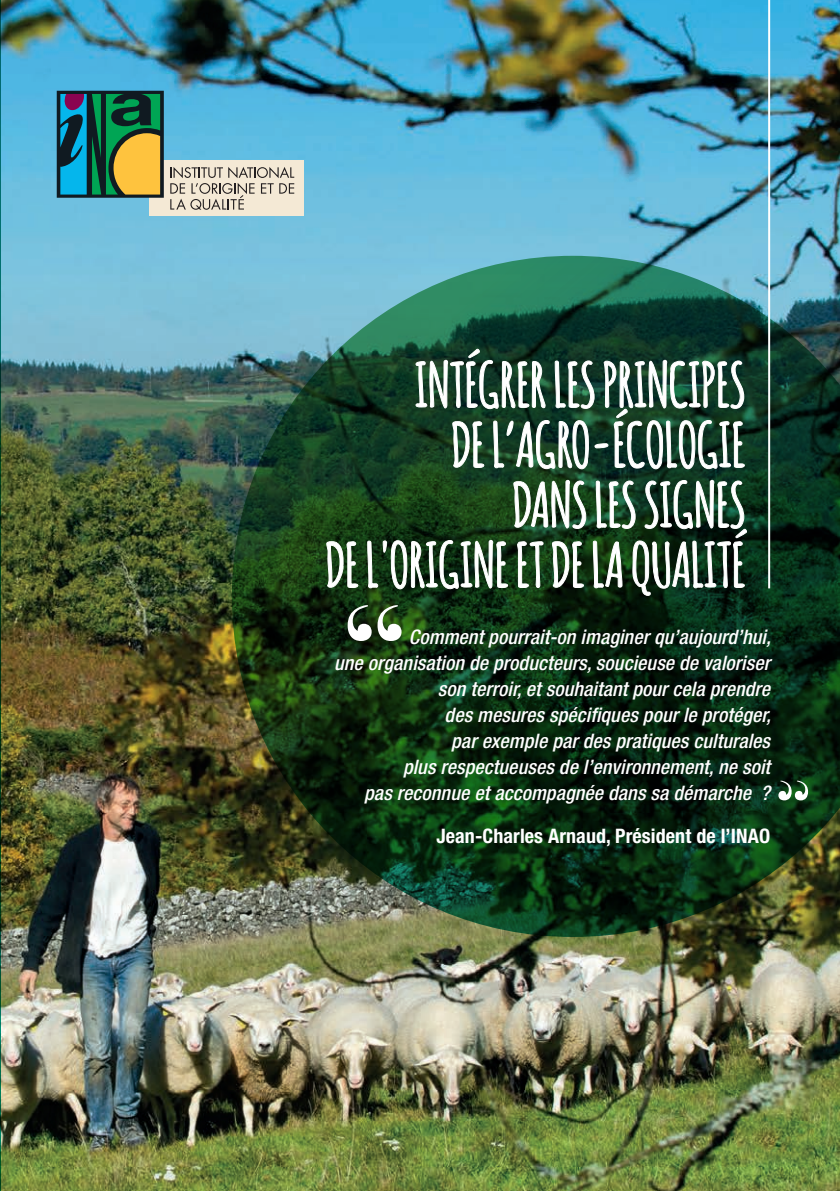
<style>
.page{position:relative;width:840px;height:1191px;background:#fff}
.page>*{position:absolute;margin:0;border:0;box-sizing:border-box;transform-origin:0 0}
.t1{font:700 60px/60px "Amatic";letter-spacing:.005em;color:#fff;text-align:right}
.t2{font:italic 500 condensed 20px/26px "Helvetica Neue LT Std";letter-spacing:.005em;color:#fff;text-align:right}
.t3{font:700 condensed 20px "Helvetica Neue LT Std";letter-spacing:.005em;color:#fff}
</style>
<div class="page">
<img style="left:1px;top:0;width:838px;height:1191px">
<svg style="left:0;top:0;width:1px;height:1191px"></svg>
<div style="left:149px;top:160px;width:155px;height:56px;background:#f4e9d5"></div>
<svg style="left:57px;top:91px;width:107px;height:107px;background:#427050"></svg>
<svg style="left:170px;top:167px;width:124px;height:43px"></svg>
<img style="left:232px;top:256px;width:607px;height:681px">
<svg style="left:415px;top:348px;width:330px;height:122px;background:#2f5240"></svg>
<svg style="left:512px;top:479px;width:74px;height:50px;background:#456748"></svg>
<svg style="left:325px;top:540px;width:33px;height:48px;background:#436141"></svg>
<svg style="left:366px;top:539px;width:142px;height:51px;background:#38533b"></svg>
<svg style="left:516px;top:541px;width:27px;height:47px"></svg>
<svg style="left:551px;top:540px;width:33px;height:48px;background:#3f5a41"></svg>
<svg style="left:592px;top:479px;width:155px;height:117px;background:#2f4d38"></svg>
<hr style="left:767px;top:0;width:2px;height:588px;background:#fff">
<svg style="left:347px;top:605px;width:54px;height:36px"></svg>
<svg style="left:778px;top:780px;width:29px;height:20px"></svg>
<h1 class="t1" style="left:325px;top:353px;width:421px">INTÉGRER LES PRINCIPES<br>DE L’AGRO-ÉCOLOGIE<br>DANS LES SIGNES<br>DE L'ORIGINE ET DE LA QUALITÉ</h1>
<p class="t2" style="left:334px;top:624px;width:438px">Comment pourrait-on imaginer qu’aujourd’hui,<br>une organisation de producteurs, soucieuse de valoriser son terroir, et souhaitant pour cela prendre<br>des mesures spécifiques pour le protéger,<br>par exemple par des pratiques culturales<br>plus respectueuses de l’environnement, ne soit<br>pas reconnue et accompagnée dans sa démarche ?</p>
<p class="t3" style="left:436px;top:823px;width:335px">Jean-Charles Arnaud, Président de l’INAO</p>
</div>
